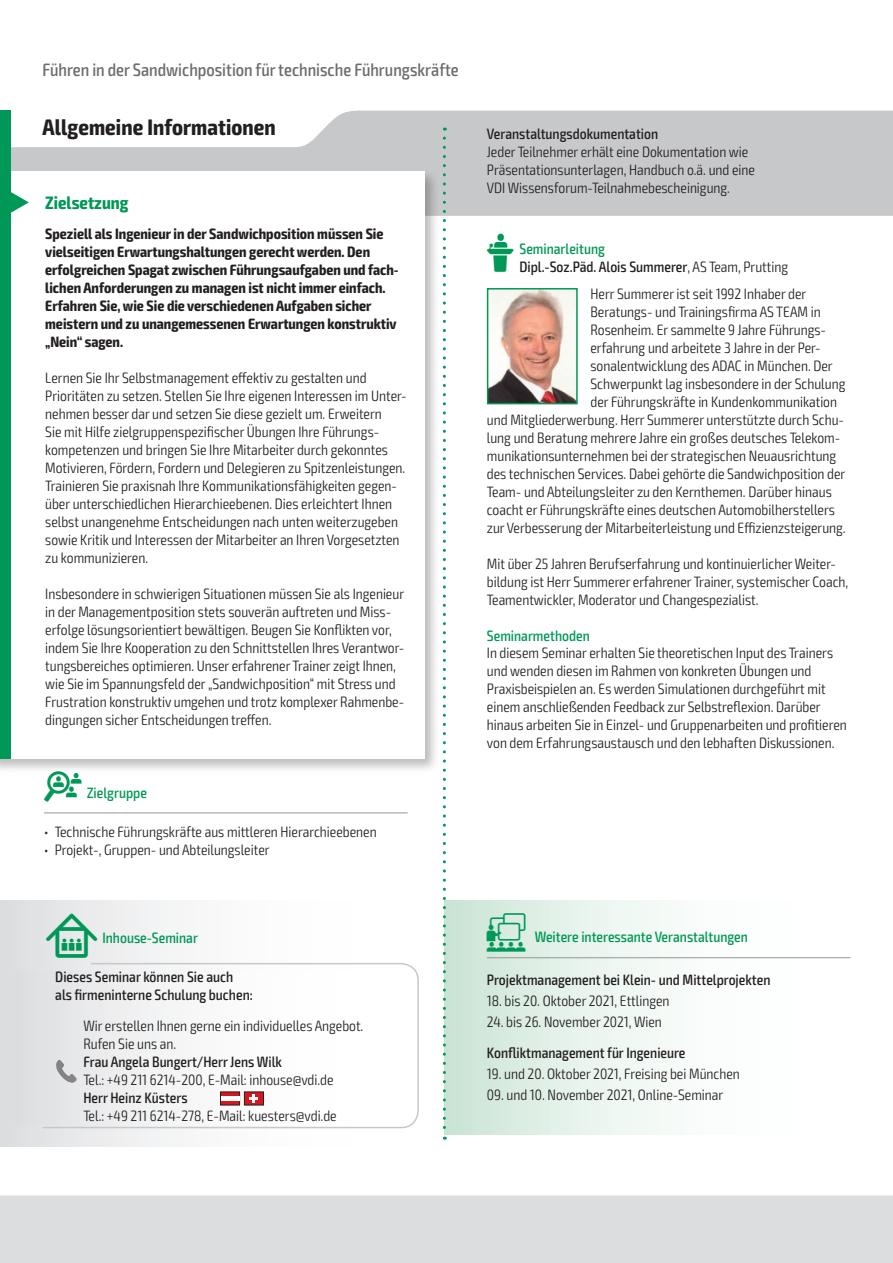
<style>
.page{position:relative;width:893px;height:1263px;background:#fff}
.page>*{position:absolute;margin:0;border:0;box-sizing:border-box;transform-origin:0 0}
.t1{font:700 condensed 22.5px "Exo 2";letter-spacing:.005em;color:#231f20}
.t2{font:500 condensed 18px "Exo 2";color:#6c6d70}
.t3{font:700 condensed 18px "Exo 2";color:#009856}
.t4{font:300 condensed 15px/18px "Exo 2";color:#231f20}
.t5{font:700 condensed 15px/18px "Exo 2";color:#231f20}
.t6{font:500 condensed 15px/18px "Exo 2";color:#231f20}
.t7{font:500 condensed 15px "Exo 2";color:#009856}
.s1{font-family:"VDI Iconset S4 A Regular";font-weight:400;font-stretch:normal}
.s2{font-family:"VDI Iconset S4 A Regular";font-weight:400;font-stretch:normal;font-size:15.45px}
.s3{font-family:"VDI Iconset S4 A Regular";font-weight:400;font-stretch:normal;color:#009856}
.s4{color:#009856}
.s5{font-weight:300}
.s6{font-family:"VDI Iconset S4 A Regular";font-weight:400;font-stretch:normal;font-size:19.5px}
</style>
<div class="page">
<div style="left:0;top:1195px;width:893px;height:68px;background:#dcdddf"></div>
<svg style="left:11px;top:111px;width:881px;height:105px;fill:#c7c8ca"></svg>
<hr style="left:892px;top:111px;width:1px;height:105px;background:#009856">
<div style="left:0;top:111px;width:11px;height:63px;background:#009856"></div>
<div style="left:444px;top:900px;width:406px;height:234px;background:linear-gradient(to right,#d2e8db,#fff)"></div>
<hr style="left:487px;top:957px;width:363px;height:1px;background:#939598">
<hr style="left:44px;top:812px;width:364px;height:1px;background:#939598">
<div style="left:0;top:168px;width:440px;height:606px;background:#231f20;opacity:.3"></div>
<div style="left:0;top:171px;width:424px;height:588px;background:#fff"></div>
<div style="left:0;top:171px;width:11px;height:588px;background:#009856"></div>
<svg style="left:11px;top:192px;width:18px;height:21px"></svg>
<img style="left:490px;top:291px;width:85px;height:110px">
<div style="left:487px;top:288px;width:91px;height:116px;border:2px solid #009856"></div>
<div style="left:0;top:900px;width:419px;height:247px;background:linear-gradient(to right,#e2e3e5,#fff)"></div>
<svg style="left:42px;top:962px;width:377px;height:167px"></svg>
<div style="left:13px;top:972px;width:382px;height:152px;background:linear-gradient(to right,#e3e3e5,#fff)"></div>
<svg style="left:220px;top:1091px;width:44px;height:14px"></svg>
<hr style="left:221px;top:1096px;width:18px;height:4px;background:#fff">
<svg style="left:56px;top:1060px;width:21px;height:23px"></svg>
<svg style="left:443px;top:138px;width:3px;height:1002px"></svg>
<p class="t2" style="left:43px;top:59px;width:418px">Führen in der Sandwichposition für technische Führungskräfte</p>
<h1 class="t1" style="left:43px;top:113px;width:235px">Allgemeine Informationen</h1>
<p class="t6" style="left:487px;top:125px;width:173px">Veranstaltungsdokumentation</p>
<p class="t4" style="left:487px;top:143px;width:270px">Jeder Teilnehmer erhält eine Dokumentation wie<br>Präsentationsunterlagen, Handbuch o.ä. und eine<br>VDI Wissensforum-Teilnahmebescheinigung.</p>
<p class="t3" style="left:45px;top:192px;width:85px">Zielsetzung</p>
<p class="t5" style="left:45px;top:225px;width:355px">Speziell als Ingenieur in der Sandwichposition müssen Sie vielseitigen Erwartungshaltungen gerecht werden. Den erfolgreichen Spagat zwischen Führungsaufgaben und fach&shy;lichen Anforderungen zu managen ist nicht immer einfach.<br>Erfahren Sie, wie Sie die verschiedenen Aufgaben sicher meistern und zu unangemessenen Erwartungen konstruktiv „Nein“ sagen.</p>
<p class="t4" style="left:45px;top:369px;width:363px">Lernen Sie Ihr Selbstmanagement effektiv zu gestalten und Prioritäten zu setzen. Stellen Sie Ihre eigenen Interessen im Unter&shy;nehmen besser dar und setzen Sie diese gezielt um. Erweitern<br>Sie mit Hilfe zielgruppenspezifischer Übungen Ihre Führungs&shy;kompetenzen und bringen Sie Ihre Mitarbeiter durch gekonntes Motivieren, Fördern, Fordern und Delegieren zu Spitzenleistungen.<br>Trainieren Sie praxisnah Ihre Kommunikationsfähigkeiten gegen&shy;über unterschiedlichen Hierarchieebenen. Dies erleichtert Ihnen selbst unangenehme Entscheidungen nach unten weiterzugeben sowie Kritik und Interessen der Mitarbeiter an Ihren Vorgesetzten zu kommunizieren.</p>
<p class="t4" style="left:45px;top:585px;width:361px">Insbesondere in schwierigen Situationen müssen Sie als Ingenieur in der Managementposition stets souverän auftreten und Miss&shy;erfolge lösungsorientiert bewältigen. Beugen Sie Konflikten vor, indem Sie Ihre Kooperation zu den Schnittstellen Ihres Verantwor&shy;tungsbereiches optimieren. Unser erfahrener Trainer zeigt Ihnen, wie Sie im Spannungsfeld der „Sandwichposition“ mit Stress und Frustration konstruktiv umgehen und trotz komplexer Rahmenbe&shy;dingungen sicher Entscheidungen treffen.</p>
<p class="t7" style="left:44px;top:783px;width:104px"><span class="s1">Z</span> Zielgruppe</p>
<p class="t4" style="left:44px;top:823px;width:334px">• Technische Führungskräfte aus mittleren Hierarchieebenen</p>
<p class="t4" style="left:44px;top:841px;width:227px">• Projekt-, Gruppen- und Abteilungsleiter</p>
<p class="t7" style="left:46px;top:929px;width:153px"><span class="s2">I</span> Inhouse-Seminar</p>
<p class="t6" style="left:55px;top:968px;width:199px">Dieses Seminar können Sie auch als firmeninterne Schulung buchen:</p>
<p class="t4" style="left:83px;top:1017px;width:282px">Wir erstellen Ihnen gerne ein individuelles Angebot.<br>Rufen Sie uns an.</p>
<p class="t6" style="left:83px;top:1053px;width:200px">Frau Angela Bungert/Herr Jens Wilk</p>
<p class="t4" style="left:83px;top:1071px;width:252px">Tel.: +49 211 6214-200, E-Mail: inhouse@vdi.de</p>
<p class="t6" style="left:83px;top:1089px;width:106px">Herr Heinz Küsters</p>
<p class="t4" style="left:83px;top:1107px;width:255px">Tel.: +49 211 6214-278, E-Mail: kuesters@vdi.de</p>
<p class="t6" style="left:519px;top:240px;width:270px;text-indent:-33px"><span class="s3">L</span> <span class="s4">Seminarleitung<br></span>Dipl.-Soz.Päd. Alois Summerer<span class="s5">, AS Team, Prutting</span></p>
<p class="t4" style="left:590px;top:285px;width:217px">Herr Summerer ist seit 1992 Inhaber der</p>
<p class="t4" style="left:590px;top:303px;width:232px">Beratungs- und Trainingsfirma AS TEAM in</p>
<p class="t4" style="left:590px;top:321px;width:235px">Rosenheim. Er sammelte 9 Jahre Führungs-</p>
<p class="t4" style="left:590px;top:339px;width:232px">erfahrung und arbeitete 3 Jahre in der Per-</p>
<p class="t4" style="left:590px;top:357px;width:244px">sonalentwicklung des ADAC in München. Der</p>
<p class="t4" style="left:590px;top:375px;width:256px">Schwerpunkt lag insbesondere in der Schulung</p>
<p class="t4" style="left:590px;top:393px;width:248px">der Führungskräfte in Kundenkommunikation</p>
<p class="t4" style="left:487px;top:411px;width:359px">und Mitgliederwerbung. Herr Summerer unterstützte durch Schu-</p>
<p class="t4" style="left:487px;top:429px;width:355px">lung und Beratung mehrere Jahre ein großes deutsches Telekom-</p>
<p class="t4" style="left:487px;top:447px;width:351px">munikationsunternehmen bei der strategischen Neuausrichtung</p>
<p class="t4" style="left:487px;top:465px;width:360px">des technischen Services. Dabei gehörte die Sandwichposition der</p>
<p class="t4" style="left:487px;top:483px;width:346px">Team- und Abteilungsleiter zu den Kernthemen. Darüber hinaus</p>
<p class="t4" style="left:487px;top:501px;width:350px">coacht er Führungskräfte eines deutschen Automobilherstellers</p>
<p class="t4" style="left:487px;top:519px;width:360px">zur Verbesserung der Mitarbeiterleistung und Effizienzsteigerung.</p>
<p class="t4" style="left:487px;top:555px;width:363px">Mit über 25 Jahren Berufserfahrung und kontinuierlicher Weiter&shy;bildung ist Herr Summerer erfahrener Trainer, systemischer Coach,<br>Teamentwickler, Moderator und Changespezialist.</p>
<p class="t7" style="left:487px;top:626px;width:104px">Seminarmethoden</p>
<p class="t4" style="left:487px;top:644px;width:361px">In diesem Seminar erhalten Sie theoretischen Input des Trainers und wenden diesen im Rahmen von konkreten Übungen und Praxisbeispielen an. Es werden Simulationen durchgeführt mit einem anschließenden Feedback zur Selbstreflexion. Darüber hinaus arbeiten Sie in Einzel- und Gruppenarbeiten und profitieren von dem Erfahrungsaustausch und den lebhaften Diskussionen.</p>
<p class="t7" style="left:487px;top:928px;width:263px"><span class="s6">W</span> Weitere interessante Veranstaltungen</p>
<p class="t6" style="left:487px;top:971px;width:285px">Projektmanagement bei Klein- und Mittelprojekten</p>
<p class="t4" style="left:487px;top:992px;width:184px">18. bis 20. Oktober 2021, Ettlingen</p>
<p class="t4" style="left:487px;top:1013px;width:177px">24. bis 26. November 2021, Wien</p>
<p class="t6" style="left:487px;top:1044px;width:200px">Konfliktmanagement für Ingenieure</p>
<p class="t4" style="left:487px;top:1065px;width:254px">19. und 20. Oktober 2021, Freising bei München</p>
<p class="t4" style="left:487px;top:1086px;width:238px">09. und 10. November 2021, Online-Seminar</p>
</div>
